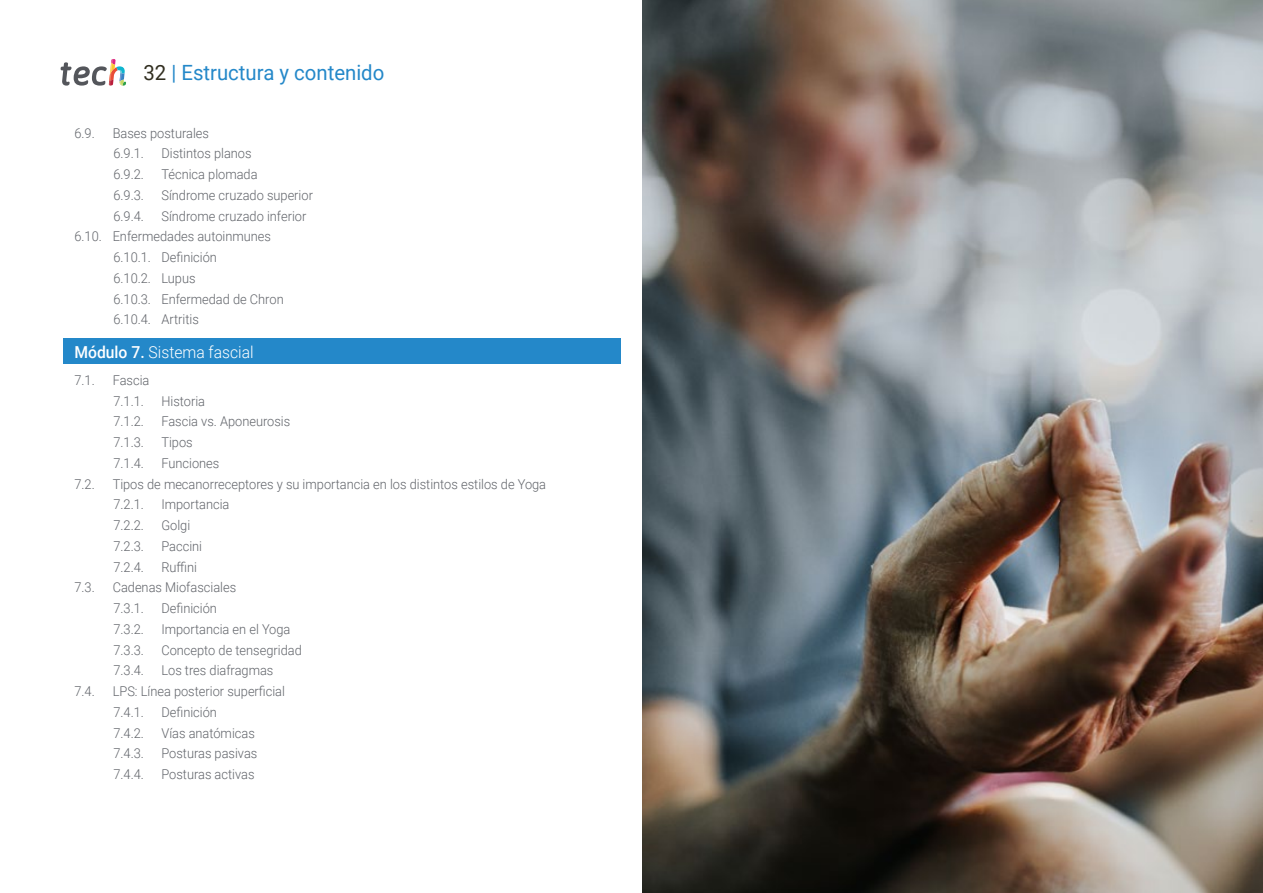
<style>
.page{position:relative;width:1263px;height:893px;background:#fff}
.page>*{position:absolute;margin:0;border:0;box-sizing:border-box;transform-origin:0 0}
.t1{font:21px "Roboto";color:#2488c9}
.t2{font:300 16.5px "Roboto";color:#fff;scale:.95 1}
.t3{font:300 13.5px/20.7px "Roboto";color:#61646a;scale:.95 1}
.s1{color:#312e20}
.s2{font-weight:500}
</style>
<div class="page">
<img style="left:642px;top:0;width:621px;height:893px">
<div style="left:63px;top:339px;width:558px;height:25px;background:#2488c9"></div>
<svg style="left:61px;top:59px;width:65px;height:27px"></svg>
<h1 class="t1" style="left:144px;top:57px;width:242px"><span class="s1">32</span> | Estructura y contenido</h1>
<p class="t3" style="left:74px;top:122px;width:23px">6.9.</p>
<p class="t3" style="left:113px;top:122px;width:103px">Bases posturales<br>6.9.1.</p>
<p class="t3" style="left:161px;top:143px;width:96px">Distintos planos</p>
<p class="t3" style="left:113px;top:164px;width:34px">6.9.2.</p>
<p class="t3" style="left:161px;top:164px;width:103px">Técnica plomada</p>
<p class="t3" style="left:113px;top:184px;width:34px">6.9.3.</p>
<p class="t3" style="left:161px;top:184px;width:161px">Síndrome cruzado superior</p>
<p class="t3" style="left:113px;top:205px;width:34px">6.9.4.</p>
<p class="t3" style="left:161px;top:205px;width:154px">Síndrome cruzado inferior</p>
<p class="t3" style="left:74px;top:226px;width:208px">6.10. Enfermedades autoinmunes</p>
<p class="t3" style="left:113px;top:247px;width:110px">6.10.1. Definición</p>
<p class="t3" style="left:113px;top:267px;width:88px">6.10.2. Lupus</p>
<p class="t3" style="left:113px;top:288px;width:181px">6.10.3. Enfermedad de Chron</p>
<p class="t3" style="left:113px;top:309px;width:91px">6.10.4. Artritis</p>
<p class="t2" style="left:74px;top:340px;width:190px"><span class="s2">Módulo 7.</span> Sistema fascial</p>
<p class="t3" style="left:74px;top:369px;width:23px">7.1.</p>
<p class="t3" style="left:113px;top:369px;width:40px">Fascia<br>7.1.1.</p>
<p class="t3" style="left:161px;top:390px;width:47px">Historia</p>
<p class="t3" style="left:113px;top:411px;width:34px">7.1.2.</p>
<p class="t3" style="left:161px;top:411px;width:137px">Fascia vs. Aponeurosis</p>
<p class="t3" style="left:113px;top:431px;width:34px">7.1.3.</p>
<p class="t3" style="left:161px;top:431px;width:34px">Tipos</p>
<p class="t3" style="left:113px;top:452px;width:34px">7.1.4.</p>
<p class="t3" style="left:161px;top:452px;width:63px">Funciones</p>
<p class="t3" style="left:74px;top:473px;width:23px">7.2.</p>
<p class="t3" style="left:113px;top:473px;width:458px">Tipos de mecanorreceptores y su importancia en los distintos estilos de Yoga<br>7.2.1.</p>
<p class="t3" style="left:161px;top:494px;width:73px">Importancia</p>
<p class="t3" style="left:113px;top:514px;width:34px">7.2.2.</p>
<p class="t3" style="left:161px;top:514px;width:32px">Golgi</p>
<p class="t3" style="left:113px;top:535px;width:34px">7.2.3.</p>
<p class="t3" style="left:161px;top:535px;width:44px">Paccini</p>
<p class="t3" style="left:113px;top:556px;width:34px">7.2.4.</p>
<p class="t3" style="left:161px;top:556px;width:39px">Ruffini</p>
<p class="t3" style="left:74px;top:577px;width:23px">7.3.</p>
<p class="t3" style="left:113px;top:577px;width:132px">Cadenas Miofasciales<br>7.3.1.</p>
<p class="t3" style="left:161px;top:597px;width:60px">Definición</p>
<p class="t3" style="left:113px;top:618px;width:34px">7.3.2.</p>
<p class="t3" style="left:161px;top:618px;width:137px">Importancia en el Yoga</p>
<p class="t3" style="left:113px;top:639px;width:34px">7.3.3.</p>
<p class="t3" style="left:161px;top:639px;width:149px">Concepto de tensegridad</p>
<p class="t3" style="left:113px;top:660px;width:34px">7.3.4.</p>
<p class="t3" style="left:161px;top:660px;width:119px">Los tres diafragmas</p>
<p class="t3" style="left:74px;top:680px;width:23px">7.4.</p>
<p class="t3" style="left:113px;top:680px;width:183px">LPS: Línea posterior superficial<br>7.4.1.</p>
<p class="t3" style="left:161px;top:701px;width:60px">Definición</p>
<p class="t3" style="left:113px;top:722px;width:34px">7.4.2.</p>
<p class="t3" style="left:161px;top:722px;width:100px">Vías anatómicas</p>
<p class="t3" style="left:113px;top:743px;width:34px">7.4.3.</p>
<p class="t3" style="left:161px;top:743px;width:103px">Posturas pasivas</p>
<p class="t3" style="left:113px;top:763px;width:34px">7.4.4.</p>
<p class="t3" style="left:161px;top:763px;width:100px">Posturas activas</p>
</div>
